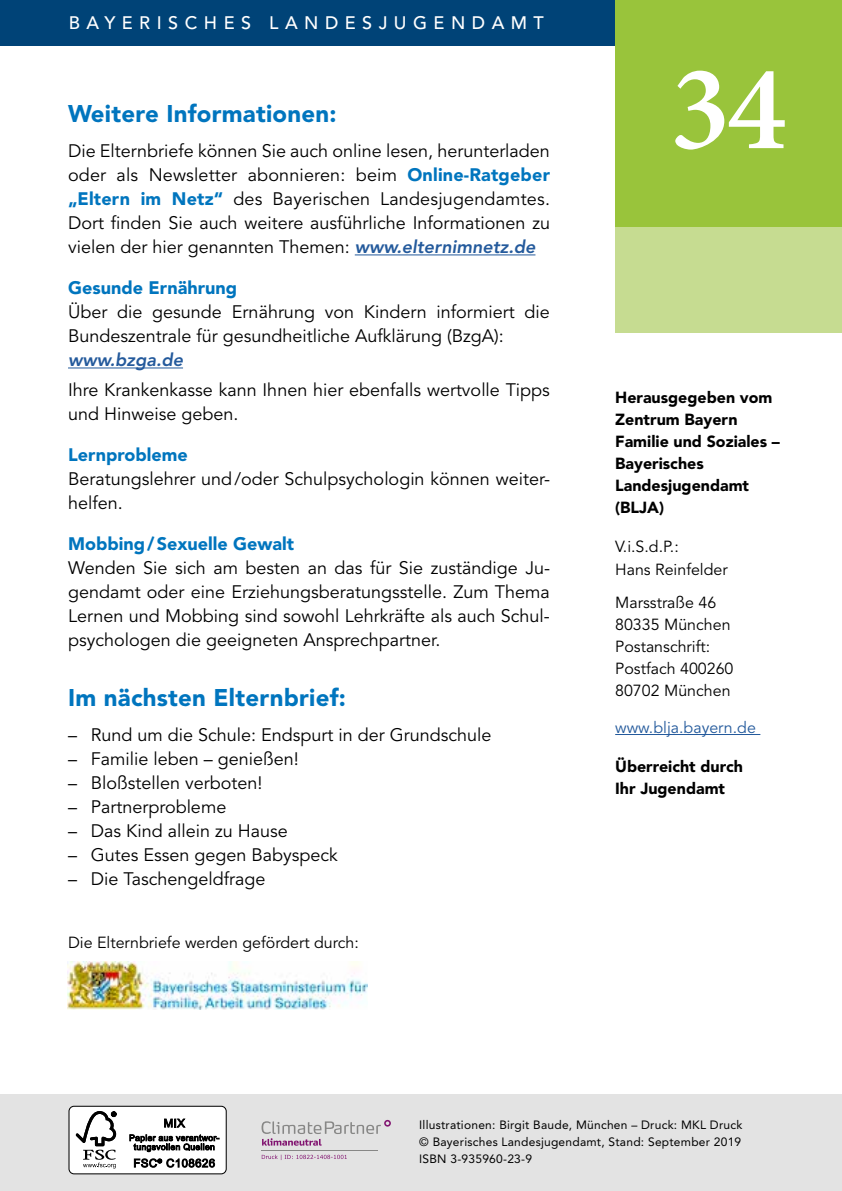
<style>
.page{position:relative;width:842px;height:1191px;background:#fff}
.page>*{position:absolute;margin:0;border:0;box-sizing:border-box;transform-origin:0 0}
.t1{font:600 122px "Minion Pro";color:#fff}
.t2{font:900 24px "Avenir LT Std";letter-spacing:.01em;color:#0075be}
.t3{font:18px/24px "Avenir LT Std";color:#000}
.t4{font:900 18px "Avenir LT Std";color:#0075be}
.t5{font:500 18px "Avenir LT Std";letter-spacing:.36em;color:#fff}
.t6{font:italic 800 18px "Avenir LT Std";color:#245a9c}
.t7{font:16px/22px "Avenir LT Std";color:#000}
.t8{font:900 16px/22px "Avenir LT Std";color:#000}
.t9{font:16px "Avenir LT Std";color:#245a9c}
.t10{font:12px/17px "Avenir LT Std";letter-spacing:.02em;color:#000;text-align:justify}
.s1{font-weight:900;color:#0075be}
.s2{font-weight:800;font-style:italic;color:#245a9c}
</style>
<div class="page">
<div style="left:0;top:1094px;width:842px;height:97px;background:#e3e3e3"></div>
<hr style="left:262px;top:1150px;width:116px;height:1px;background:#878786">
<svg style="left:262px;top:1154px;width:85px;height:6px"></svg>
<svg style="left:262px;top:1119px;width:129px;height:26px"></svg>
<div style="left:69px;top:1106px;width:157px;height:67px;background:#fff;border-radius:5px"></div>
<hr style="left:355px;top:254px;width:180px;height:1px;background:#245a9c">
<hr style="left:68px;top:368px;width:115px;height:1px;background:#245a9c">
<hr style="left:615px;top:734px;width:145px;height:1px;background:#245a9c">
<div style="left:0;top:0;width:615px;height:45px;background:#004377"></div>
<div style="left:615px;top:227px;width:227px;height:105px;background:#c6dc91"></div>
<div style="left:615px;top:0;width:227px;height:227px;background:#99c43b"></div>
<img style="left:68px;top:961px;width:299px;height:48px">
<div style="left:68px;top:1106px;width:159px;height:68px;border:1px solid #000;border-radius:5px"></div>
<svg style="left:68px;top:1111px;width:151px;height:57px"></svg>
<p class="t5" style="left:69px;top:13px;width:477px">BAYERISCHES LANDESJUGENDAMT</p>
<h2 class="t2" style="left:68px;top:99px;width:270px">Weitere Informationen:</h2>
<p class="t3" style="left:68px;top:139px;width:483px;text-align:justify">Die Elternbriefe können Sie auch online lesen, herunterladen oder als Newsletter abonnieren: beim <span class="s1">Online-Ratgeber „Eltern im Netz“</span> des Bayerischen Landesjugendamtes.<br>Dort finden Sie auch weitere ausführliche Informationen zu vielen der hier genannten Themen: <span class="s2">www.elternimnetz.de</span></p>
<p class="t4" style="left:68px;top:277px;width:170px">Gesunde Ernährung</p>
<p class="t3" style="left:68px;top:300px;width:483px">Über die gesunde Ernährung von Kindern informiert die<br>Bundeszentrale für gesundheitliche Aufklärung (BzgA):</p>
<p class="t6" style="left:68px;top:349px;width:117px">www.bzga.de</p>
<p class="t3" style="left:68px;top:378px;width:483px">Ihre Krankenkasse kann Ihnen hier ebenfalls wertvolle Tipps und Hinweise geben.</p>
<p class="t4" style="left:68px;top:444px;width:121px">Lernprobleme</p>
<p class="t3" style="left:68px;top:467px;width:483px">Beratungslehrer und/oder Schulpsychologin können weiter&shy;helfen.</p>
<p class="t4" style="left:68px;top:532px;width:228px">Mobbing/Sexuelle Gewalt</p>
<p class="t3" style="left:68px;top:556px;width:483px;text-align:justify">Wenden Sie sich am besten an das für Sie zuständige Ju&shy;gendamt oder eine Erziehungsberatungsstelle. Zum Thema Lernen und Mobbing sind sowohl Lehrkräfte als auch Schul&shy;psychologen die geeigneten Ansprechpartner.</p>
<h2 class="t2" style="left:68px;top:683px;width:279px">Im nächsten Elternbrief:</h2>
<p class="t3" style="left:68px;top:723px;width:425px">– Rund um die Schule: Endspurt in der Grundschule</p>
<p class="t3" style="left:68px;top:747px;width:232px">– Familie leben – genießen!</p>
<p class="t3" style="left:68px;top:771px;width:196px">– Bloßstellen verboten!</p>
<p class="t3" style="left:68px;top:795px;width:160px">– Partnerprobleme</p>
<p class="t3" style="left:68px;top:819px;width:221px">– Das Kind allein zu Hause</p>
<p class="t3" style="left:68px;top:843px;width:271px">– Gutes Essen gegen Babyspeck</p>
<p class="t3" style="left:68px;top:867px;width:199px">– Die Taschengeldfrage</p>
<p class="t7" style="left:68px;top:931px;width:292px">Die Elternbriefe werden gefördert durch:</p>
<h1 class="t1" style="left:670px;top:25px;width:118px">34</h1>
<p class="t8" style="left:615px;top:387px;width:166px">Herausgegeben vom<br>Zentrum Bayern<br>Familie und Soziales –<br>Bayerisches<br>Landesjugendamt (BLJA)</p>
<p class="t7" style="left:615px;top:536px;width:114px">V.i.S.d.P.:<br>Hans Reinfelder</p>
<p class="t7" style="left:615px;top:591px;width:120px">Marsstraße 46<br>80335 München<br>Postanschrift:<br>Postfach 400260<br>80702 München</p>
<p class="t9" style="left:615px;top:718px;width:142px">www.blja.bayern.de</p>
<p class="t8" style="left:615px;top:755px;width:129px">Überreicht durch<br>Ihr Jugendamt</p>
<p class="t10" style="left:419px;top:1116px;width:325px">Illustrationen: Birgit Baude, München – Druck: MKL Druck © Bayerisches Landesjugendamt, Stand: September 2019<br>ISBN 3-935960-23-9</p>
</div>
